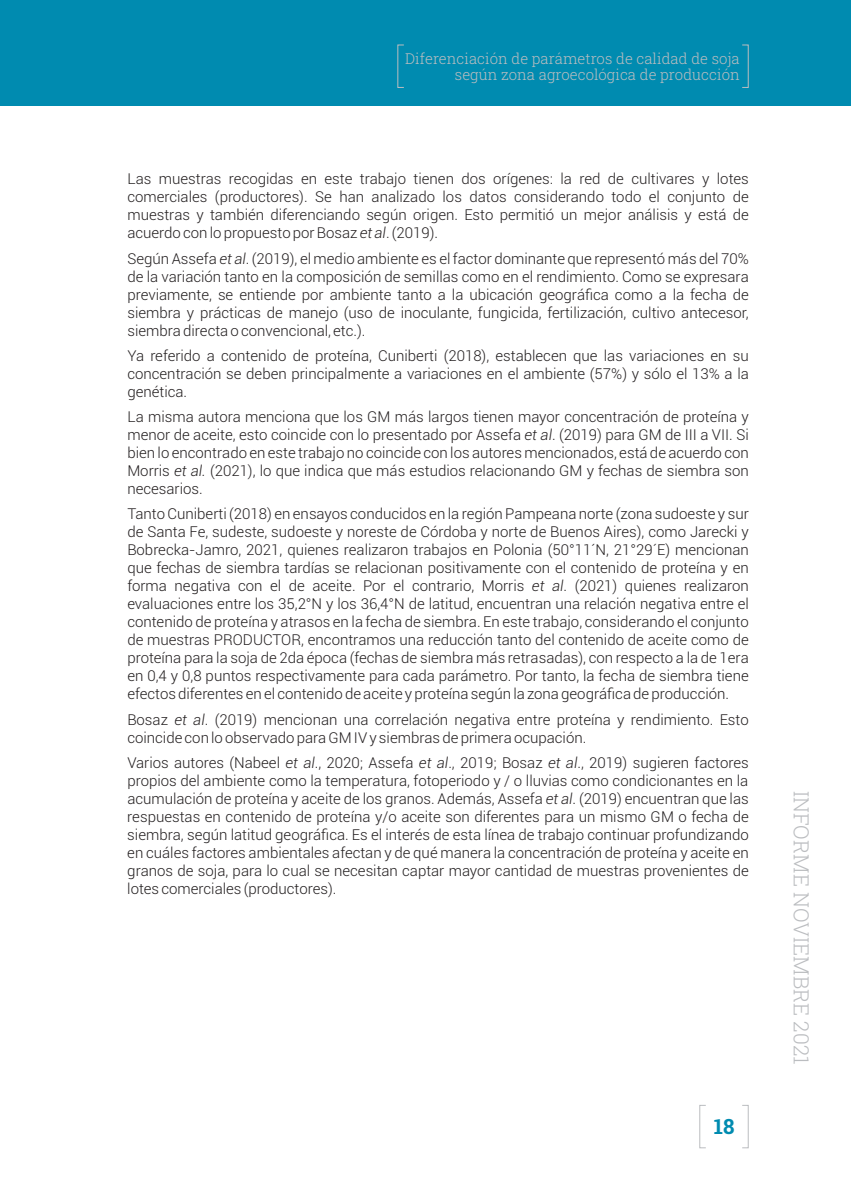
<style>
.page{position:relative;width:851px;height:1191px;background:#fff}
.page>*{position:absolute;margin:0;border:0;box-sizing:border-box;transform-origin:0 0}
.t1{font:300 21px "Roboto Slab";color:#bbbdc0}
.t2{font:21px "Roboto Slab";color:#008bb0}
.t3{font:300 15px/18px "Roboto";color:#231f20;text-align:justify}
.t4{font:300 15px/16.2px "Roboto Slab";color:#bbbdc0;text-align:right}
.s1{font-style:italic}
</style>
<div class="page">
<div style="left:699px;top:1105px;width:7px;height:43px;border:1px solid #bbbdc0"></div>
<div style="left:741px;top:1105px;width:7px;height:43px;border:1px solid #bbbdc0"></div>
<div style="left:0;top:0;width:850px;height:106px;background:#008bb0"></div>
<p class="t4" style="left:405px;top:50px;width:336px">Diferenciación de parámetros de calidad de soja según zona agroecológica de producción</p>
<p class="t3" style="left:127px;top:172px;width:623px">Las muestras recogidas en este trabajo tienen dos orígenes: la red de cultivares y lotes comerciales (productores). Se han analizado los datos considerando todo el conjunto de muestras y también diferenciando según origen. Esto permitió un mejor análisis y está de acuerdo con lo propuesto por Bosaz <span class="s1">et al</span>. (2019).</p>
<p class="t3" style="left:127px;top:251px;width:623px">Según Assefa <span class="s1">et al</span>. (2019), el medio ambiente es el factor dominante que representó más del 70% de la variación tanto en la composición de semillas como en el rendimiento. Como se expresara previamente, se entiende por ambiente tanto a la ubicación geográfica como a la fecha de siembra y prácticas de manejo (uso de inoculante, fungicida, fertilización, cultivo antecesor, siembra directa o convencional, etc.).</p>
<p class="t3" style="left:127px;top:348px;width:623px">Ya referido a contenido de proteína, Cuniberti (2018), establecen que las variaciones en su concentración se deben principalmente a variaciones en el ambiente (57%) y sólo el 13% a la genética.</p>
<p class="t3" style="left:127px;top:409px;width:623px">La misma autora menciona que los GM más largos tienen mayor concentración de proteína y menor de aceite, esto coincide con lo presentado por Assefa <span class="s1">et al</span>. (2019) para GM de III a VII. Si bien lo encontrado en este trabajo no coincide con los autores mencionados, está de acuerdo con Morris <span class="s1">et al.</span> (2021), lo que indica que más estudios relacionando GM y fechas de siembra son necesarios.</p>
<p class="t3" style="left:127px;top:506px;width:623px">Tanto Cuniberti (2018) en ensayos conducidos en la región Pampeana norte (zona sudoeste y sur de Santa Fe, sudeste, sudoeste y noreste de Córdoba y norte de Buenos Aires), como Jarecki y Bobrecka-Jamro, 2021, quienes realizaron trabajos en Polonia (50°11´N, 21°29´E) mencionan que fechas de siembra tardías se relacionan positivamente con el contenido de proteína y en forma negativa con el de aceite. Por el contrario, Morris <span class="s1">et al</span>. (2021) quienes realizaron evaluaciones entre los 35,2°N y los 36,4°N de latitud, encuentran una relación negativa entre el contenido de proteína y atrasos en la fecha de siembra. En este trabajo, considerando el conjunto de muestras PRODUCTOR, encontramos una reducción tanto del contenido de aceite como de proteína para la soja de 2da época (fechas de siembra más retrasadas), con respecto a la de 1era en 0,4 y 0,8 puntos respectivamente para cada parámetro. Por tanto, la fecha de siembra tiene efectos diferentes en el contenido de aceite y proteína según la zona geográfica de producción.</p>
<p class="t3" style="left:127px;top:712px;width:622px">Bosaz <span class="s1">et al</span>. (2019) mencionan una correlación negativa entre proteína y rendimiento. Esto coincide con lo observado para GM IV y siembras de primera ocupación.</p>
<p class="t3" style="left:127px;top:755px;width:623px">Varios autores (Nabeel <span class="s1">et al</span>., 2020; Assefa <span class="s1">et al</span>., 2019; Bosaz <span class="s1">et al</span>., 2019) sugieren factores propios del ambiente como la temperatura, fotoperiodo y / o lluvias como condicionantes en la acumulación de proteína y aceite de los granos. Además, Assefa <span class="s1">et al</span>. (2019) encuentran que las respuestas en contenido de proteína y/o aceite son diferentes para un mismo GM o fecha de siembra, según latitud geográfica. Es el interés de esta línea de trabajo continuar profundizando en cuáles factores ambientales afectan y de qué manera la concentración de proteína y aceite en granos de soja, para lo cual se necesitan captar mayor cantidad de muestras provenientes de lotes comerciales (productores).</p>
<h1 class="t2" style="left:713px;top:1111px;width:22px">18</h1>
<h1 class="t1" style="left:815px;top:791px;width:275px;rotate:90deg">INFORME NOVIEMBRE 2021</h1>
</div>
